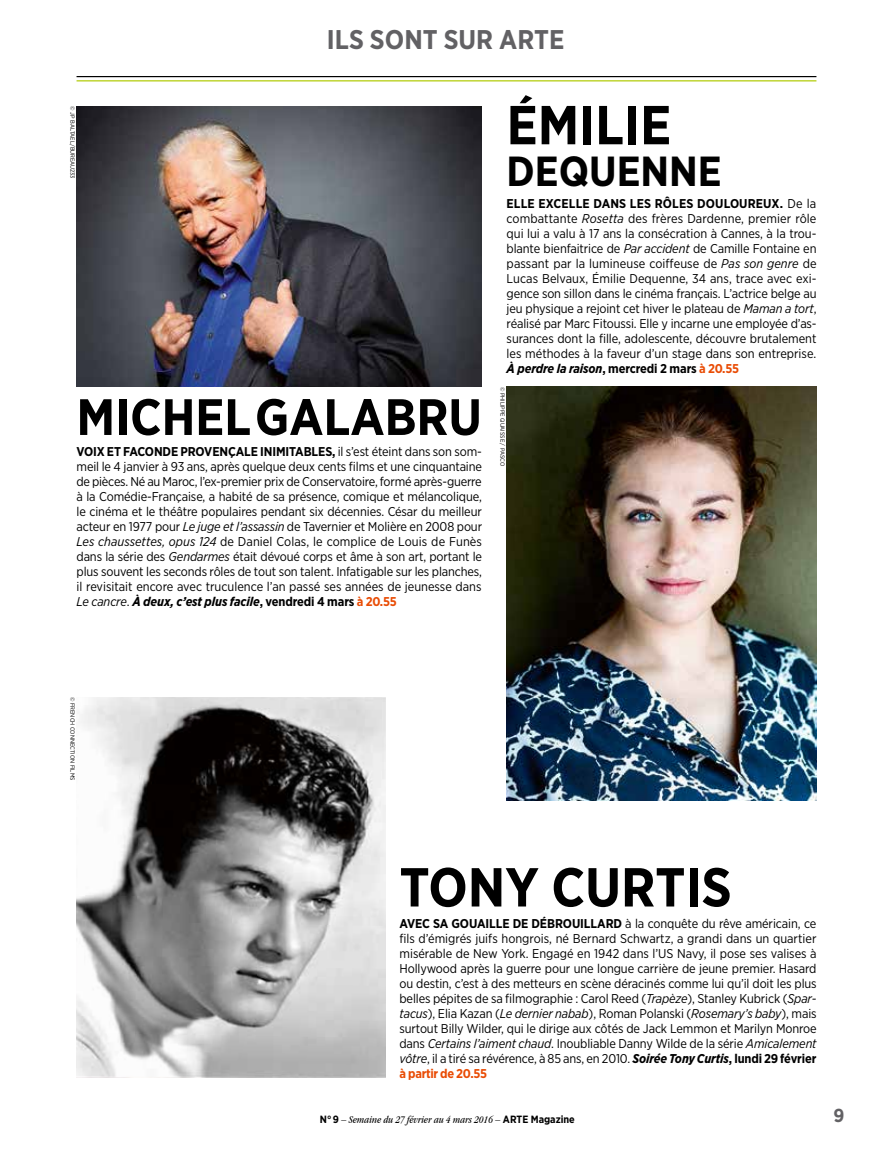
<style>
.page{position:relative;width:893px;height:1149px;background:#fff}
.page>*{position:absolute;margin:0;border:0;box-sizing:border-box;transform-origin:0 0}
.t1{font:700 54.75px "Gotham Narrow";color:#000}
.t2{font:700 51px "Gotham Narrow";color:#000}
.t3{font:700 42px "Gotham Narrow";color:#000}
.t4{font:700 27px "Gotham Narrow";color:#626164}
.t5{font:700 18.75px "Gotham Narrow";color:#626164}
.t6{font:12.75px/15px "Gotham Narrow";color:#000;text-align:justify}
.t7{font:italic condensed 10.5px "Garamond IT Cby BT";color:#000}
.t8{font:6px "Gotham Narrow";color:#000}
.s1{font-weight:700}
.s2{font-style:italic}
.s3{font-weight:700;font-style:italic}
.s4{font-weight:700;color:#e94c05}
.s5{font-family:"Gotham Narrow";font-weight:700;font-style:normal;font-stretch:normal}
</style>
<div class="page">
<hr style="left:77px;top:76px;width:739px;height:1px;background:#000">
<hr style="left:77px;top:80px;width:739px;height:1px;background:#afca00">
<img style="left:77px;top:697px;width:309px;height:380px">
<img style="left:507px;top:387px;width:309px;height:412px">
<img style="left:77px;top:106px;width:405px;height:281px">
<p class="t8" style="left:76px;top:106px;width:74px;rotate:90deg">© JP BALTAEL/BUREAU233</p>
<h3 class="t4" style="left:327px;top:22px;width:239px">ILS SONT SUR ARTE</h3>
<h1 class="t1" style="left:507px;top:90px;width:166px">ÉMILIE</h1>
<h3 class="t3" style="left:507px;top:144px;width:217px">DEQUENNE</h3>
<p class="t6" style="left:507px;top:195px;width:312px"><span class="s1">ELLE EXCELLE DANS LES RÔLES DOULOUREUX.</span> De la combattante <span class="s2">Rosetta</span> des frères Dardenne, premier rôle qui lui a valu à 17 ans la consécration à Cannes, à la trou&shy;blante bienfaitrice de <span class="s2">Par accident</span> de Camille Fontaine en passant par la lumineuse coiffeuse de <span class="s2">Pas son genre</span> de Lucas Belvaux, Émilie Dequenne, 34 ans, trace avec exi&shy;gence son sillon dans le cinéma français. L’actrice belge au jeu physique a rejoint cet hiver le plateau de <span class="s2">Maman a tort</span>, réalisé par Marc Fitoussi. Elle y incarne une employée d’as&shy;surances dont la fille, adolescente, découvre brutalement les méthodes à la faveur d’un stage dans son entreprise.<br><span class="s3">À perdre la raison</span><span class="s1">, mercredi 2 mars</span> <span class="s4">à 20.55</span></p>
<h2 class="t2" style="left:77px;top:384px;width:407px">MICHEL GALABRU</h2>
<p class="t6" style="left:77px;top:444px;width:407px"><span class="s1">VOIX ET FACONDE PROVENÇALE INIMITABLES,</span> il s’est éteint dans son som&shy;meil le 4 janvier à 93 ans, après quelque deux cents films et une cinquantaine de pièces. Né au Maroc, l’ex-premier prix de Conservatoire, formé après-guerre à la Comédie-Française, a habité de sa présence, comique et mélancolique, le cinéma et le théâtre populaires pendant six décennies. César du meilleur acteur en 1977 pour <span class="s2">Le juge et l’assassin</span> de Tavernier et Molière en 2008 pour <span class="s2">Les chaussettes, opus 124</span> de Daniel Colas, le complice de Louis de Funès dans la série des <span class="s2">Gendarmes</span> était dévoué corps et âme à son art, portant le plus souvent les seconds rôles de tout son talent. Infatigable sur les planches, il revisitait encore avec truculence l’an passé ses années de jeunesse dans <span class="s2">Le cancre</span>. <span class="s3">À deux, c’est plus facile</span><span class="s1">, vendredi 4 mars</span> <span class="s4">à 20.55</span></p>
<p class="t8" style="left:506px;top:387px;width:79px;rotate:90deg">© Philippe Quaisse / Pasco</p>
<p class="t8" style="left:76px;top:696px;width:84px;rotate:90deg">© French Connection Films</p>
<h1 class="t1" style="left:399px;top:851px;width:334px">TONY CURTIS</h1>
<p class="t6" style="left:399px;top:915px;width:419px"><span class="s1">AVEC SA GOUAILLE DE DÉBROUILLARD</span> à la conquête du rêve américain, ce fils d’émigrés juifs hongrois, né Bernard Schwartz, a grandi dans un quartier misérable de New York. Engagé en 1942 dans l’US Navy, il pose ses valises à Hollywood après la guerre pour une longue carrière de jeune premier. Hasard ou destin, c’est à des metteurs en scène déracinés comme lui qu’il doit les plus belles pépites de sa filmographie : Carol Reed (<span class="s2">Trapèze</span>), Stanley Kubrick (<span class="s2">Spar&shy;tacus</span>), Elia Kazan (<span class="s2">Le dernier nabab</span>), Roman Polanski (<span class="s2">Rosemary’s baby</span>), mais surtout Billy Wilder, qui le dirige aux côtés de Jack Lemmon et Marilyn Monroe dans <span class="s2">Certains l’aiment chaud</span>. Inoubliable Danny Wilde de la série <span class="s2">Amicalement vôtre</span>, il a tiré sa révérence, à 85 ans, en 2010. <span class="s3">Soirée Tony Curtis</span><span class="s1">, lundi 29 février </span><span class="s4">à partir de 20.55</span></p>
<p class="t7" style="left:320px;top:1112px;width:256px"><span class="s5">N° 9</span> – Semaine du 27 février au 4 mars 2016 – <span class="s5">ARTE Magazine</span></p>
<h3 class="t5" style="left:833px;top:1103px;width:12px">9</h3>
</div>
